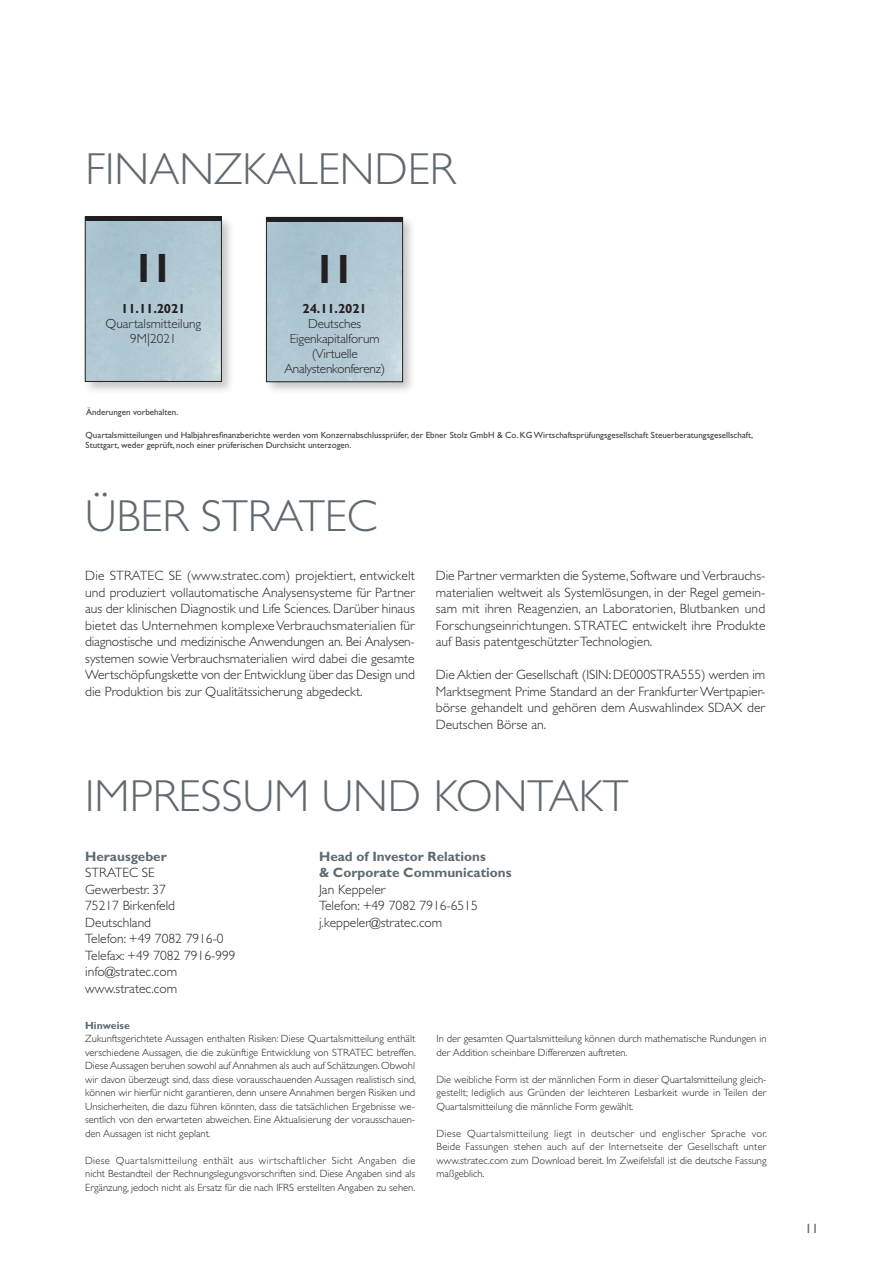
<style>
.page{position:relative;width:893px;height:1263px;background:#fff}
.page>*{position:absolute;margin:0;border:0;box-sizing:border-box;transform-origin:0 0}
.t1{font:300 45px "Gill Sans Std";color:#5f696f}
.t2{font:700 41.1px "Gill Sans Std";color:#231f20}
.t3{font:300 13.5px/16.5px "Gill Sans Std";color:#231f20;text-align:justify}
.t4{font:700 13.5px/16.5px "Gill Sans Std";color:#5f696f}
.t5{font:13.5px "Gill Sans Std";color:#5f696f}
.t6{font:300 13.2px/14.9px "Gill Sans Std";letter-spacing:-.01em;color:#231f20;text-align:center}
.t7{font:700 13.2px "Gill Sans Std";letter-spacing:-.01em;color:#231f20}
.t8{font:300 10.5px/13.5px "Gill Sans Std";color:#231f20;text-align:justify}
.t9{font:700 10.5px "Gill Sans Std";color:#5f696f}
.t10{font:9px/10.5px "Gill Sans Std";color:#3e3e3f}
</style>
<div class="page">
<div style="left:264px;top:215px;width:152px;height:180px;background:#231f20;opacity:.25"></div>
<img style="left:268px;top:221px;width:133px;height:159px">
<div style="left:266px;top:217px;width:137px;height:165px;border:1px solid #231f20"></div>
<hr style="left:266px;top:217px;width:137px;height:4px;background:#231f20">
<div style="left:83px;top:215px;width:152px;height:180px;background:#231f20;opacity:.25"></div>
<img style="left:87px;top:221px;width:133px;height:159px">
<div style="left:85px;top:217px;width:137px;height:165px;border:1px solid #231f20"></div>
<hr style="left:85px;top:217px;width:137px;height:4px;background:#231f20">
<h1 class="t1" style="left:86px;top:144px;width:371px">FINANZKALENDER</h1>
<h2 class="t2" style="left:132px;top:244px;width:43px">11</h2>
<p class="t7" style="left:121px;top:301px;width:66px">11.11.2021</p>
<p class="t6" style="left:106px;top:316px;width:97px">Quartalsmitteilung<br>9M|2021</p>
<p class="t10" style="left:86px;top:407px;width:94px">Änderungen vorbehalten.</p>
<h2 class="t2" style="left:314px;top:244px;width:43px">11</h2>
<p class="t7" style="left:303px;top:301px;width:66px">24.11.2021</p>
<p class="t6" style="left:284px;top:316px;width:102px">Deutsches<br>Eigenkapitalforum (Virtuelle<br>Analystenkonferenz)</p>
<p class="t10" style="left:86px;top:429px;width:669px">Quartalsmitteilungen und Halbjahresfinanzberichte werden vom Konzernabschlussprüfer, der Ebner Stolz GmbH &amp; Co. KG Wirtschaftsprüfungsgesellschaft Steuerberatungsgesellschaft,<br>Stuttgart, weder geprüft, noch einer prüferischen Durchsicht unterzogen.</p>
<h1 class="t1" style="left:85px;top:490px;width:294px">ÜBER STRATEC</h1>
<p class="t3" style="left:85px;top:567px;width:331px">Die STRATEC SE (www.stratec.com) projektiert, entwickelt und produziert vollautomatische Analysensysteme für Partner aus der klinischen Diagnostik und Life Sciences. Darüber hinaus bietet das Unternehmen komplexe Verbrauchsmaterialien für diagnostische und medizinische Anwendungen an. Bei Analysen&shy;systemen sowie Verbrauchsmaterialien wird dabei die gesamte Wertschöpfungskette von der Entwicklung über das Design und die Produktion bis zur Qualitätssicherung abgedeckt.</p>
<p class="t3" style="left:436px;top:567px;width:331px">Die Partner vermarkten die Systeme, Software und Verbrauchs&shy;materialien weltweit als Systemlösungen, in der Regel gemein&shy;sam mit ihren Reagenzien, an Laboratorien, Blutbanken und Forschungseinrichtungen. STRATEC entwickelt ihre Produkte auf Basis patentgeschützter Technologien.</p>
<p class="t3" style="left:436px;top:666px;width:331px">Die Aktien der Gesellschaft (ISIN: DE000STRA555) werden im Marktsegment Prime Standard an der Frankfurter Wertpapier&shy;börse gehandelt und gehören dem Auswahlindex SDAX der Deutschen Börse an.</p>
<h1 class="t1" style="left:85px;top:771px;width:545px">IMPRESSUM UND KONTAKT</h1>
<p class="t4" style="left:85px;top:848px;width:83px">Herausgeber</p>
<p class="t3" style="left:85px;top:864px;width:152px;text-align:left">STRATEC SE<br>Gewerbestr. 37<br>75217 Birkenfeld<br>Deutschland<br>Telefon: +49 7082 7916-0<br>Telefax: +49 7082 7916-999 info@stratec.com www.stratec.com</p>
<p class="t4" style="left:319px;top:848px;width:194px">Head of Investor Relations<br>&amp; Corporate Communications</p>
<p class="t3" style="left:319px;top:881px;width:160px;text-align:left">Jan Keppeler<br>Telefon: +49 7082 7916-6515 j.keppeler@stratec.com</p>
<p class="t9" style="left:85px;top:1019px;width:46px">Hinweise</p>
<p class="t8" style="left:85px;top:1032px;width:332px">Zukunftsgerichtete Aussagen enthalten Risiken: Diese Quartalsmitteilung enthält verschiedene Aussagen, die die zukünftige Entwicklung von STRATEC betreffen.<br>Diese Aussagen beruhen sowohl auf Annahmen als auch auf Schätzungen. Obwohl wir davon überzeugt sind, dass diese vorausschauenden Aussagen realistisch sind, können wir hierfür nicht garantieren, denn unsere Annahmen bergen Risiken und Unsicherheiten, die dazu führen könnten, dass die tatsächlichen Ergebnisse we&shy;sentlich von den erwarteten abweichen. Eine Aktualisierung der vorausschauen&shy;den Aussagen ist nicht geplant.</p>
<p class="t8" style="left:85px;top:1153px;width:332px">Diese Quartalsmitteilung enthält aus wirtschaftlicher Sicht Angaben die nicht Bestandteil der Rechnungslegungsvorschriften sind. Diese Angaben sind als Ergänzung, jedoch nicht als Ersatz für die nach IFRS erstellten Angaben zu sehen.</p>
<p class="t8" style="left:437px;top:1032px;width:331px">In der gesamten Quartalsmitteilung können durch mathematische Rundungen in der Addition scheinbare Differenzen auftreten.</p>
<p class="t8" style="left:437px;top:1072px;width:331px">Die weibliche Form ist der männlichen Form in dieser Quartalsmitteilung gleich&shy;gestellt; lediglich aus Gründen der leichteren Lesbarkeit wurde in Teilen der Quartalsmitteilung die männliche Form gewählt.</p>
<p class="t8" style="left:437px;top:1126px;width:332px">Diese Quartalsmitteilung liegt in deutscher und englischer Sprache vor.<br>Beide Fassungen stehen auch auf der Internetseite der Gesellschaft unter www.stratec.com zum Download bereit. Im Zweifelsfall ist die deutsche Fassung maßgeblich.</p>
<p class="t5" style="left:805px;top:1220px;width:15px">11</p>
</div>
